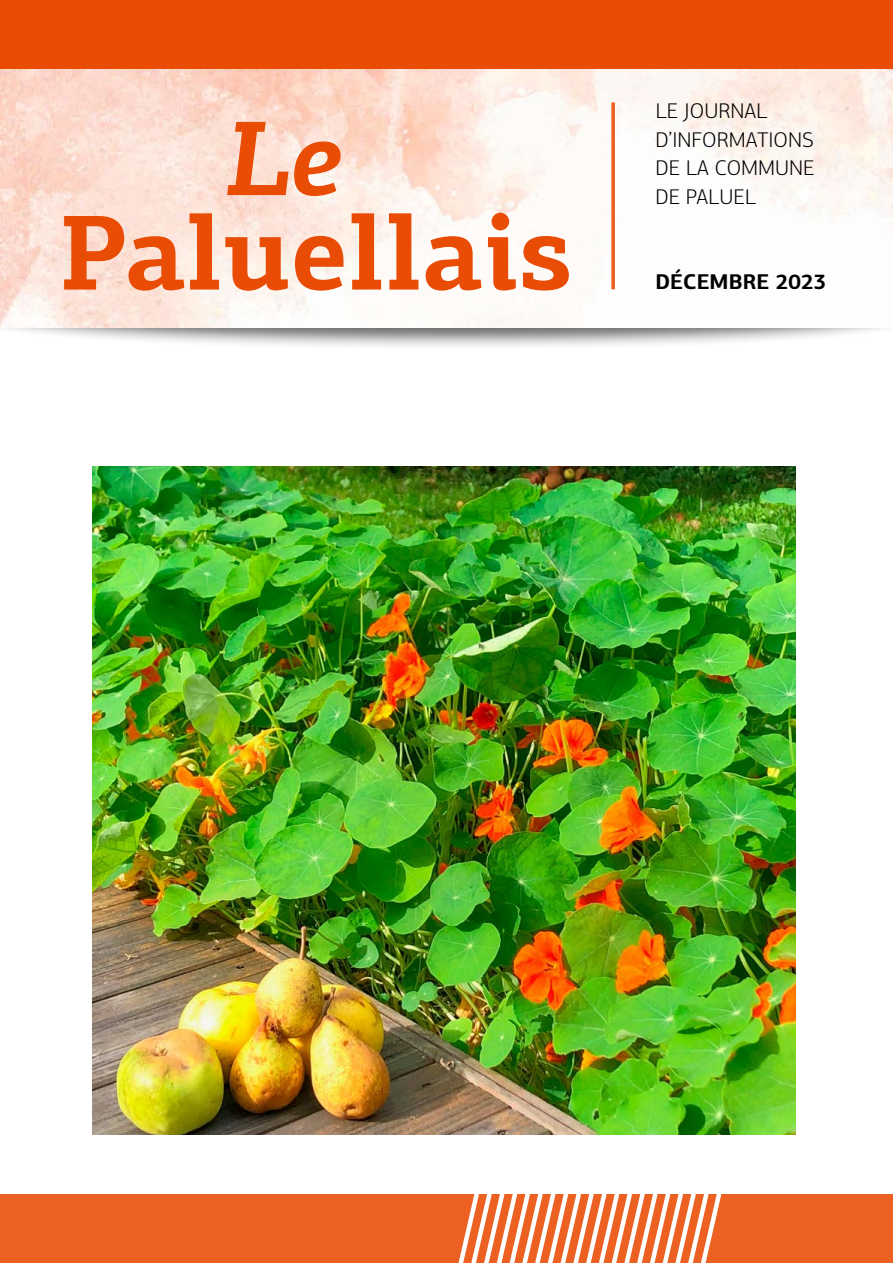
<style>
.page{position:relative;width:893px;height:1263px;background:#fff}
.page>*{position:absolute;margin:0;border:0;box-sizing:border-box;transform-origin:0 0}
.t1{font:700 106.95px "PF Centro Slab Pro";color:#e94c05}
.t2{font:italic 700 106.5px "PF Centro Slab Pro";color:#e94c05}
.t3{font:300 21.45px/28.5px "PF Centro Sans Pro";color:#000}
.t4{font:700 21.45px "PF Centro Sans Pro";color:#000}
</style>
<div class="page">
<div style="left:0;top:67px;width:893px;height:283px;background:#000;opacity:.6"></div>
<img style="left:0;top:69px;width:893px;height:259px">
<svg style="left:611px;top:102px;width:4px;height:187px"></svg>
<img style="left:93px;top:466px;width:703px;height:668px">
<div style="left:0;top:0;width:893px;height:69px;background:#e94c05"></div>
<div style="left:0;top:1194px;width:893px;height:69px;background:#ec6122"></div>
<svg style="left:458px;top:1194px;width:264px;height:69px"></svg>
<h2 class="t2" style="left:225px;top:91px;width:120px">Le</h2>
<h1 class="t1" style="left:60px;top:185px;width:515px">Paluellais</h1>
<p class="t3" style="left:656px;top:97px;width:161px">LE JOURNAL<br>D’INFORMATIONS<br>DE LA COMMUNE<br>DE PALUEL</p>
<p class="t4" style="left:656px;top:268px;width:172px">DÉCEMBRE 2023</p>
</div>
